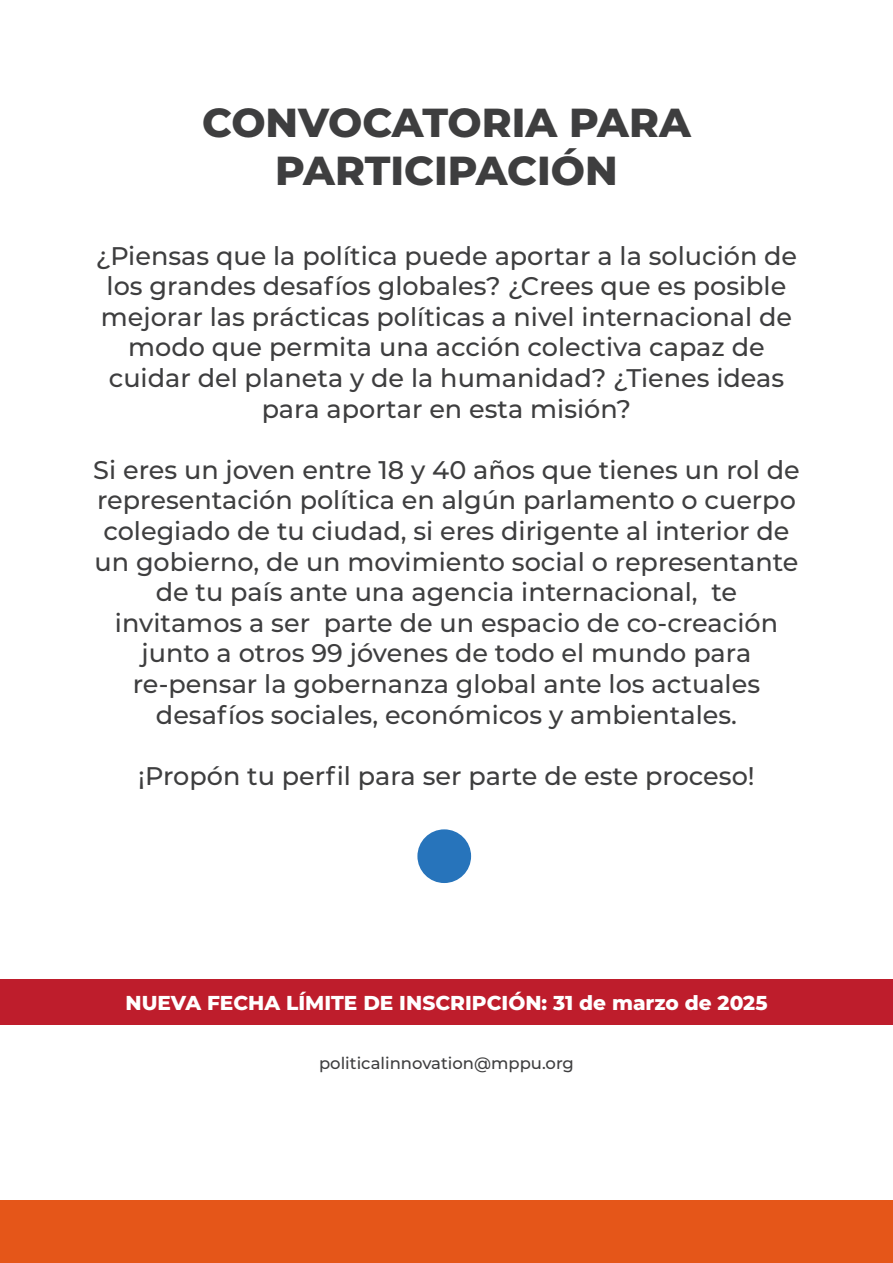
<style>
.page{position:relative;width:893px;height:1263px;background:#fff}
.page>*{position:absolute;margin:0;border:0;box-sizing:border-box;transform-origin:0 0}
.t1{font:800 40.5px/48.6px "Montserrat";color:#3e3e3f;text-align:center}
.t2{font:500 25.5px/30.6px "Montserrat";color:#3e3e3f;text-align:center}
.t3{font:800 20.1px "Montserrat";color:#fff}
.t4{font:500 16.5px "Montserrat";color:#3e3e3f}
</style>
<div class="page">
<div style="left:417px;top:829px;width:54px;height:54px;background:#2774bb;border-radius:50%"></div>
<hr style="left:0;top:0;width:893px;height:1px;background:#2774bb">
<div style="left:0;top:1200px;width:893px;height:62px;background:#e55619"></div>
<div style="left:0;top:979px;width:893px;height:46px;background:#be1d2c"></div>
<h1 class="t1" style="left:202px;top:96px;width:490px">CONVOCATORIA PARA<br>PARTICIPACIÓN</h1>
<p class="t2" style="left:96px;top:239px;width:703px">¿Piensas que la política puede aportar a la solución de los grandes desafíos globales? ¿Crees que es posible mejorar las prácticas políticas a nivel internacional de modo que permita una acción colectiva capaz de cuidar del planeta y de la humanidad? ¿Tienes ideas para aportar en esta misión?</p>
<p class="t2" style="left:93px;top:453px;width:708px">Si eres un joven entre 18 y 40 años que tienes un rol de representación política en algún parlamento o cuerpo colegiado de tu ciudad, si eres dirigente al interior de un gobierno, de un movimiento social o representante de tu país ante una agencia internacional, te invitamos a ser parte de un espacio de co-creación junto a otros 99 jóvenes de todo el mundo para re-pensar la gobernanza global ante los actuales desafíos sociales, económicos y ambientales.</p>
<p class="t2" style="left:138px;top:759px;width:618px">¡Propón tu perfil para ser parte de este proceso!</p>
<p class="t3" style="left:125px;top:988px;width:644px">NUEVA FECHA LÍMITE DE INSCRIPCIÓN: 31 de marzo de 2025</p>
<p class="t4" style="left:319px;top:1051px;width:256px">politicalinnovation@mppu.org</p>
</div>
